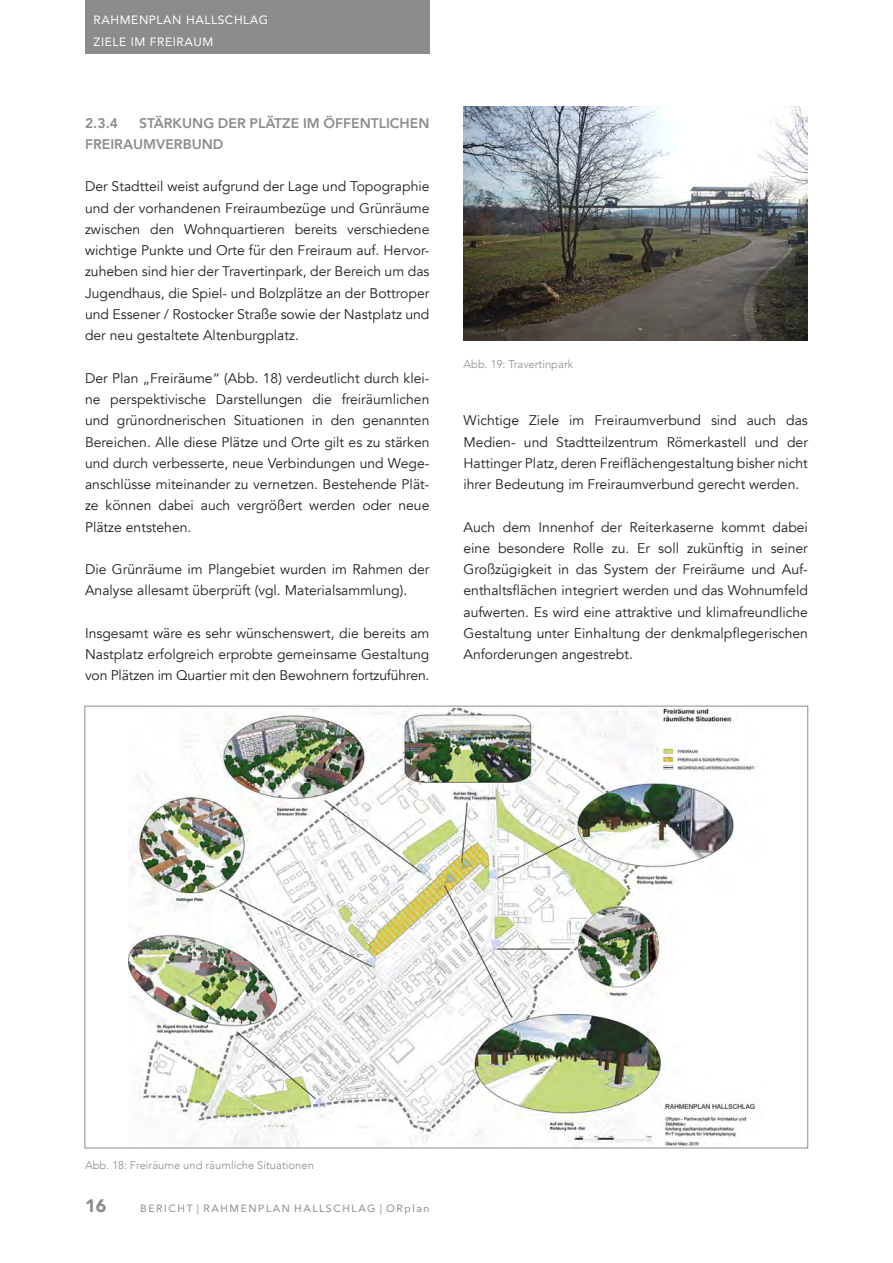
<style>
.page{position:relative;width:893px;height:1263px;background:#fff}
.page>*{position:absolute;margin:0;border:0;box-sizing:border-box;transform-origin:0 0}
.t1{font:900 18px "Avenir";color:#8c8c8c}
.FT{font:13.95px/21.3px "Avenir";color:#231f20;text-align:justify}
.FT-2{font:800 13.95px/21.3px "Avenir";color:#8c8c8c}
.t2{font:12px/21px "Avenir";letter-spacing:.05em;color:#fff}
.FT-3{font:300 11.25px "Avenir";color:#8c8c8c}
.BU{font:300 11.25px "Avenir";color:#8c8c8c}
.t3{font:10.5px "Avenir";letter-spacing:.15em;color:#8c8c8c}
</style>
<div class="page">
<div style="left:85px;top:0;width:344px;height:54px;background:#8c8c8c"></div>
<img style="left:128px;top:708px;width:629px;height:438px">
<img style="left:463px;top:106px;width:345px;height:234px">
<p class="t2" style="left:94px;top:9px;width:176px">RAHMENPLAN HALLSCHLAG<br>ZIELE IM FREIRAUM</p>
<p class="FT-2" style="left:85px;top:112px;width:346px;text-indent:54px">STÄRKUNG DER PLÄTZE IM ÖFFENTLICHEN<br>FREIRAUMVERBUND</p>
<p class="FT" style="left:85px;top:176px;width:346px">Der Stadtteil weist aufgrund der Lage und Topographie und der vorhandenen Freiraumbezüge und Grünräume zwischen den Wohnquartieren bereits verschiedene wichtige Punkte und Orte für den Freiraum auf. Hervor&shy;zuheben sind hier der Travertinpark, der Bereich um das Jugendhaus, die Spiel- und Bolzplätze an der Bottroper und Essener / Rostocker Straße sowie der Nastplatz und der neu gestaltete Altenburgplatz.</p>
<p class="FT" style="left:85px;top:367px;width:346px">Der Plan „Freiräume“ (Abb. 18) verdeutlicht durch klei&shy;ne perspektivische Darstellungen die freiräumlichen und grünordnerischen Situationen in den genannten Bereichen. Alle diese Plätze und Orte gilt es zu stärken und durch verbesserte, neue Verbindungen und Wege&shy;anschlüsse miteinander zu vernetzen. Bestehende Plät&shy;ze können dabei auch vergrößert werden oder neue Plätze entstehen.</p>
<p class="FT" style="left:85px;top:559px;width:346px">Die Grünräume im Plangebiet wurden im Rahmen der<br>Analyse allesamt überprüft (vgl. Materialsammlung).</p>
<p class="FT" style="left:85px;top:623px;width:346px">Insgesamt wäre es sehr wünschenswert, die bereits am Nastplatz erfolgreich erprobte gemeinsame Gestaltung von Plätzen im Quartier mit den Bewohnern fortzuführen.</p>
<p class="FT-2" style="left:85px;top:112px;width:35px">2.3.4</p>
<p class="BU" style="left:463px;top:357px;width:111px">Abb. 19: Travertinpark</p>
<p class="FT" style="left:463px;top:410px;width:346px">Wichtige Ziele im Freiraumverbund sind auch das<br>Medien- und Stadtteilzentrum Römerkastell und der</p>
<p class="FT" style="left:463px;top:453px;width:346px">Hattinger Platz, deren Freiflächengestaltung bisher nicht ihrer Bedeutung im Freiraumverbund gerecht werden.</p>
<p class="FT" style="left:463px;top:516px;width:346px">Auch dem Innenhof der Reiterkaserne kommt dabei eine besondere Rolle zu. Er soll zukünftig in seiner Großzügigkeit in das System der Freiräume und Auf&shy;enthaltsflächen integriert werden und das Wohnumfeld aufwerten. Es wird eine attraktive und klimafreundliche Gestaltung unter Einhaltung der denkmalpflegerischen Anforderungen angestrebt.</p>
<p class="FT-3" style="left:85px;top:1159px;width:230px">Abb. 18: Freiräume und räumliche Situationen</p>
<p class="t1" style="left:85px;top:1190px;width:23px">16</p>
<p class="t3" style="left:140px;top:1200px;width:291px">BERICHT | RAHMENPLAN HALLSCHLAG | ORplan</p>
</div>
